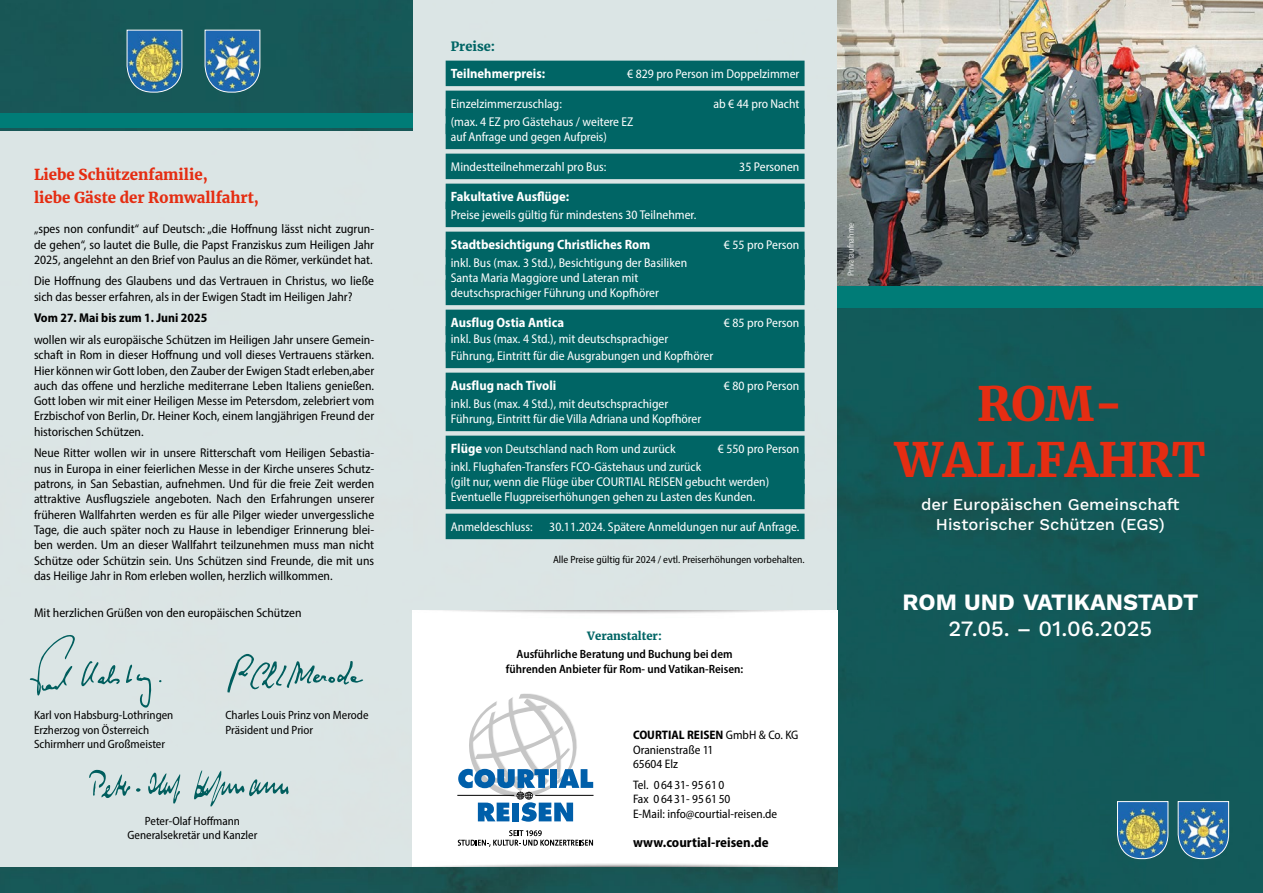
<style>
.page{position:relative;width:1263px;height:893px;background:#fff}
.page>*{position:absolute;margin:0;border:0;box-sizing:border-box;transform-origin:0 0}
.t1{font:900 46.8px/56.1px "Merriweather";color:#e52d12;text-align:center}
.t2{font:700 23.4px "Work Sans";color:#fff}
.t3{font:500 21.9px "Work Sans";color:#fff}
.t4{font:500 16.5px/19.8px "Work Sans";color:#fff;text-align:center}
.t5{font:900 15px/22.5px "Merriweather";color:#e52d12}
.t6{font:700 semi-condensed 13.95px "Myriad Pro";color:#000}
.t7{font:700 semi-condensed 13.5px "Myriad Pro";color:#fff}
.t8{font:semi-condensed 12.75px/15.3px "Myriad Pro";color:#000;text-align:justify}
.t9{font:semi-condensed 12.75px/15px "Myriad Pro";color:#fff}
.t10{font:700 semi-condensed 12.75px "Myriad Pro";color:#000}
.t11{font:900 12.75px "Merriweather";color:#006565}
.t12{font:semi-condensed 12.3px/14.7px "Myriad Pro";color:#000}
.t13{font:semi-condensed 12px/14.4px "Myriad Pro";color:#000}
.t14{font:600 semi-condensed 12px/15.3px "Myriad Pro";color:#000;text-align:center}
.t15{font:900 11.25px "Merriweather";color:#006565}
.t16{font:semi-condensed 10.5px "Myriad Pro";color:#000}
.t17{font:semi-condensed 9px "Myriad Pro";color:#fff;scale:.96 1}
.s1{font-weight:700;font-size:13.5px}
.s2{font-weight:700}
</style>
<div class="page">
<svg style="left:412px;top:0;width:426px;height:611px;background:#d5e1e1"></svg>
<div style="left:838px;top:0;width:425px;height:893px;background:#145959"></div>
<img style="left:838px;top:0;width:425px;height:286px">
<div style="left:838px;top:286px;width:425px;height:21px;background:#007c77"></div>
<div style="left:0;top:0;width:412px;height:893px;background:#175757"></div>
<img style="left:412px;top:611px;width:426px;height:257px">
<div style="left:412px;top:868px;width:426px;height:25px;background:#1a5451"></div>
<div style="left:446px;top:61px;width:358px;height:25px;background:#006565"></div>
<div style="left:446px;top:91px;width:358px;height:25px;background:#006565"></div>
<div style="left:446px;top:109px;width:358px;height:25px;background:#006565"></div>
<div style="left:446px;top:124px;width:358px;height:25px;background:#006565"></div>
<div style="left:446px;top:154px;width:358px;height:25px;background:#006565"></div>
<div style="left:446px;top:184px;width:358px;height:25px;background:#006565"></div>
<div style="left:446px;top:202px;width:358px;height:25px;background:#006565"></div>
<div style="left:446px;top:232px;width:358px;height:25px;background:#006565"></div>
<div style="left:446px;top:250px;width:358px;height:25px;background:#006565"></div>
<div style="left:446px;top:265px;width:358px;height:25px;background:#006565"></div>
<div style="left:446px;top:280px;width:358px;height:25px;background:#006565"></div>
<div style="left:446px;top:310px;width:358px;height:25px;background:#006565"></div>
<div style="left:446px;top:326px;width:358px;height:26px;background:#006565"></div>
<div style="left:446px;top:343px;width:358px;height:25px;background:#006565"></div>
<div style="left:446px;top:373px;width:358px;height:25px;background:#006565"></div>
<div style="left:446px;top:391px;width:358px;height:25px;background:#006565"></div>
<div style="left:446px;top:406px;width:358px;height:25px;background:#006565"></div>
<div style="left:446px;top:436px;width:358px;height:25px;background:#006565"></div>
<div style="left:446px;top:454px;width:358px;height:25px;background:#006565"></div>
<div style="left:446px;top:469px;width:358px;height:25px;background:#006565"></div>
<div style="left:446px;top:484px;width:358px;height:25px;background:#006565"></div>
<div style="left:446px;top:514px;width:358px;height:25px;background:#006565"></div>
<hr style="left:457px;top:795px;width:57px;height:1px;background:#000">
<svg style="left:458px;top:692px;width:135px;height:130px"></svg>
<svg style="left:458px;top:830px;width:135px;height:17px"></svg>
<img style="left:1117px;top:801px;width:52px;height:58px">
<svg style="left:1177px;top:801px;width:52px;height:58px;background:#5085aa"></svg>
<div style="left:0;top:132px;width:412px;height:761px;background:#dbe5e5"></div>
<svg style="left:30px;top:635px;width:45px;height:61px"></svg>
<svg style="left:81px;top:661px;width:39px;height:26px"></svg>
<svg style="left:126px;top:664px;width:25px;height:44px"></svg>
<svg style="left:227px;top:653px;width:137px;height:40px"></svg>
<div style="left:0;top:114px;width:412px;height:14px;background:#007c77"></div>
<img style="left:126px;top:29px;width:57px;height:64px">
<img style="left:204px;top:29px;width:57px;height:64px">
<div style="left:0;top:867px;width:412px;height:26px;background:#195656"></div>
<svg style="left:148px;top:773px;width:32px;height:31px"></svg>
<svg style="left:194px;top:770px;width:95px;height:37px"></svg>
<svg style="left:89px;top:770px;width:41px;height:28px"></svg>
<svg style="left:136px;top:788px;width:5px;height:4px"></svg>
<p class="t5" style="left:34px;top:163px;width:226px">Liebe Schützenfamilie,<br>liebe Gäste der Romwallfahrt,</p>
<p class="t8" style="left:34px;top:221px;width:342px">„spes non confundit“ auf Deutsch: „die Hoffnung lässt nicht zugrun&shy;de gehen“, so lautet die Bulle, die Papst Franziskus zum Heiligen Jahr 2025, angelehnt an den Brief von Paulus an die Römer, verkündet hat.</p>
<p class="t8" style="left:34px;top:273px;width:342px">Die Hoffnung des Glaubens und das Vertrauen in Christus, wo ließe sich das besser erfahren, als in der Ewigen Stadt im Heiligen Jahr?</p>
<p class="t10" style="left:34px;top:310px;width:175px">Vom 27. Mai bis zum 1. Juni 2025</p>
<p class="t8" style="left:34px;top:332px;width:342px">wollen wir als europäische Schützen im Heiligen Jahr unsere Gemein&shy;schaft in Rom in dieser Hoffnung und voll dieses Vertrauens stärken.<br>Hier können wir Gott loben, den Zauber der Ewigen Stadt erleben,aber auch das offene und herzliche mediterrane Leben Italiens genießen.<br>Gott loben wir mit einer Heiligen Messe im Petersdom, zelebriert vom Erzbischof von Berlin, Dr. Heiner Koch, einem langjährigen Freund der historischen Schützen.</p>
<p class="t8" style="left:34px;top:445px;width:342px">Neue Ritter wollen wir in unsere Ritterschaft vom Heiligen Sebastia&shy;nus in Europa in einer feierlichen Messe in der Kirche unseres Schutz&shy;patrons, in San Sebastian, aufnehmen. Und für die freie Zeit werden attraktive Ausflugsziele angeboten. Nach den Erfahrungen unserer früheren Wallfahrten werden es für alle Pilger wieder unvergessliche Tage, die auch später noch zu Hause in lebendiger Erinnerung blei&shy;ben werden. Um an dieser Wallfahrt teilzunehmen muss man nicht Schütze oder Schützin sein. Uns Schützen sind Freunde, die mit uns das Heilige Jahr in Rom erleben wollen, herzlich willkommen.</p>
<p class="t8" style="left:34px;top:605px;width:269px">Mit herzlichen Grüßen von den europäischen Schützen</p>
<p class="t13" style="left:34px;top:708px;width:141px">Karl von Habsburg-Lothringen<br>Erzherzog von Österreich<br>Schirmherr und Großmeister</p>
<p class="t13" style="left:225px;top:708px;width:145px">Charles Louis Prinz von Merode<br>Präsident und Prior</p>
<p class="t13" style="left:127px;top:814px;width:131px;text-align:center">Peter-Olaf Hoffmann<br>Generalsekretär und Kanzler</p>
<p class="t11" style="left:451px;top:37px;width:46px">Preise:</p>
<p class="t7" style="left:451px;top:65px;width:96px">Teilnehmerpreis:</p>
<p class="t9" style="left:627px;top:66px;width:174px">€ 829 pro Person im Doppelzimmer</p>
<p class="t9" style="left:451px;top:96px;width:113px">Einzelzimmerzuschlag:</p>
<p class="t9" style="left:713px;top:96px;width:88px">ab € 44 pro Nacht</p>
<p class="t9" style="left:451px;top:114px;width:184px">(max. 4 EZ pro Gästehaus / weitere EZ auf Anfrage und gegen Aufpreis)</p>
<p class="t9" style="left:451px;top:159px;width:157px">Mindestteilnehmerzahl pro Bus:</p>
<p class="t9" style="left:739px;top:159px;width:62px">35 Personen</p>
<p class="t7" style="left:451px;top:188px;width:120px">Fakultative Ausflüge:</p>
<p class="t9" style="left:451px;top:207px;width:247px">Preise jeweils gültig für mindestens 30 Teilnehmer.</p>
<p class="t7" style="left:451px;top:236px;width:201px">Stadtbesichtigung Christliches Rom</p>
<p class="t9" style="left:724px;top:237px;width:77px">€ 55 pro Person</p>
<p class="t9" style="left:451px;top:255px;width:238px">inkl. Bus (max. 3 Std.), Besichtigung der Basiliken<br>Santa Maria Maggiore und Lateran mit deutschsprachiger Führung und Kopfhörer</p>
<p class="t7" style="left:451px;top:314px;width:115px">Ausflug Ostia Antica</p>
<p class="t9" style="left:724px;top:315px;width:77px">€ 85 pro Person</p>
<p class="t9" style="left:451px;top:331px;width:264px;line-height:16.5px">inkl. Bus (max. 4 Std.), mit deutschsprachiger<br>Führung, Eintritt für die Ausgrabungen und Kopfhörer</p>
<p class="t7" style="left:451px;top:377px;width:107px">Ausflug nach Tivoli</p>
<p class="t9" style="left:724px;top:378px;width:77px">€ 80 pro Person</p>
<p class="t9" style="left:451px;top:396px;width:252px">inkl. Bus (max. 4 Std.), mit deutschsprachiger<br>Führung, Eintritt für die Villa Adriana und Kopfhörer</p>
<p class="t9" style="left:451px;top:441px;width:226px"><span class="s1">Flüge</span> von Deutschland nach Rom und zurück</p>
<p class="t9" style="left:718px;top:441px;width:83px">€ 550 pro Person</p>
<p class="t9" style="left:451px;top:459px;width:320px">inkl. Flughafen-Transfers FCO-Gästehaus und zurück<br>(gilt nur, wenn die Flüge über COURTIAL REISEN gebucht werden)<br>Eventuelle Flugpreiserhöhungen gehen zu Lasten des Kunden.</p>
<p class="t9" style="left:451px;top:519px;width:83px">Anmeldeschluss:</p>
<p class="t9" style="left:549px;top:519px;width:252px">30.11.2024. Spätere Anmeldungen nur auf Anfrage.</p>
<p class="t16" style="left:553px;top:553px;width:253px">Alle Preise gültig für 2024 / evtl. Preiserhöhungen vorbehalten.</p>
<p class="t15" style="left:587px;top:628px;width:76px">Veranstalter:</p>
<p class="t14" style="left:506px;top:646px;width:239px">Ausführliche Beratung und Buchung bei dem führenden Anbieter für Rom- und Vatikan-Reisen:</p>
<p class="t12" style="left:633px;top:727px;width:167px"><span class="s2">COURTIAL REISEN</span> GmbH &amp; Co. KG<br>Oranienstraße 11<br>65604 Elz</p>
<p class="t12" style="left:633px;top:777px;width:146px">Tel. 0 64 31- 95 61 0<br>Fax 0 64 31- 95 61 50<br>E-Mail: info@courtial-reisen.de</p>
<p class="t6" style="left:633px;top:834px;width:137px">www.courtial-reisen.de</p>
<p class="t17" style="left:845px;top:276px;width:57px;rotate:-90deg">Privataufnahme</p>
<h1 class="t1" style="left:895px;top:375px;width:312px">ROM-<br>WALLFAHRT</h1>
<p class="t4" style="left:921px;top:495px;width:260px">der Europäischen Gemeinschaft<br>Historischer Schützen (EGS)</p>
<h2 class="t2" style="left:902px;top:588px;width:297px">ROM UND VATIKANSTADT</h2>
<h3 class="t3" style="left:948px;top:616px;width:205px">27.05. – 01.06.2025</h3>
</div>
